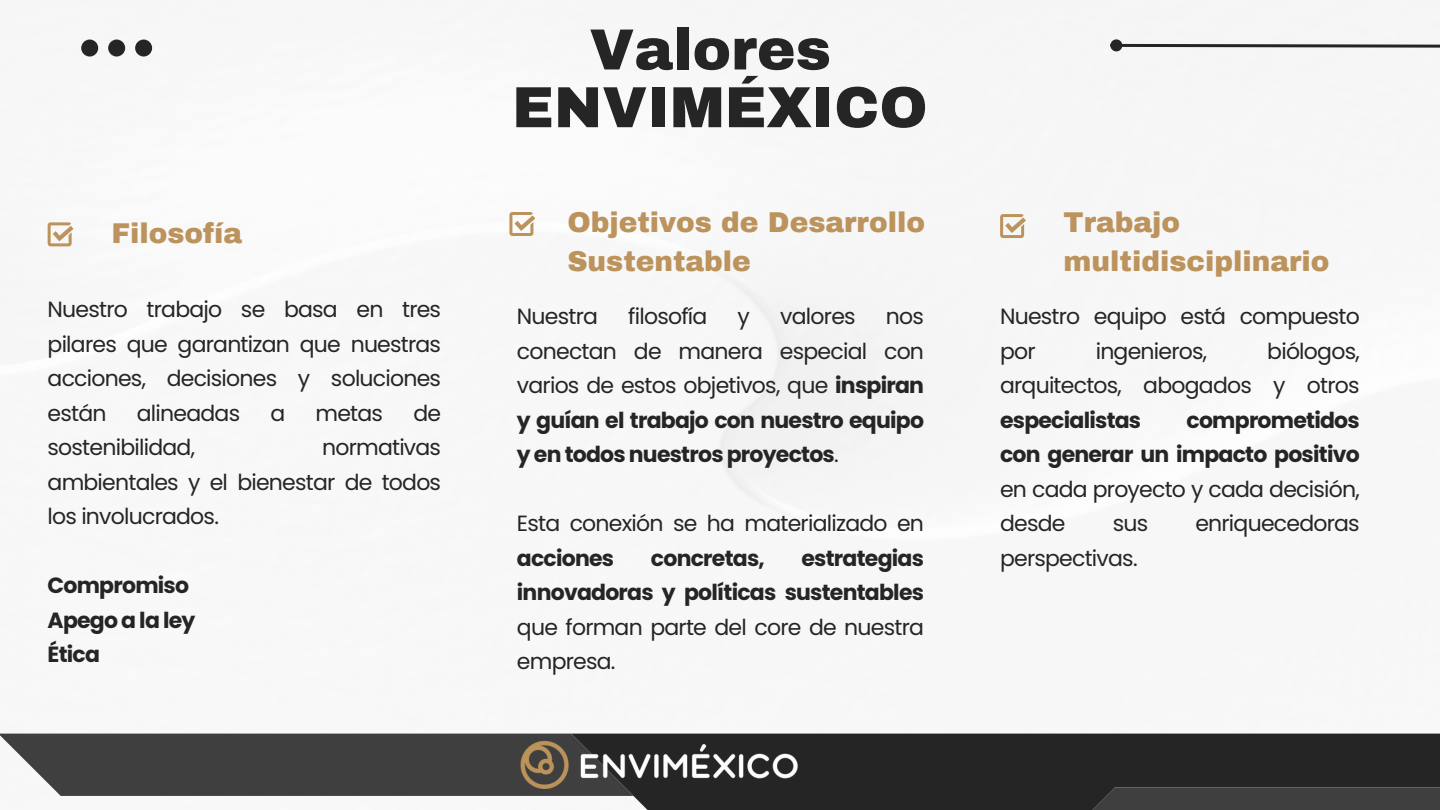
<style>
.page{position:relative;width:1440px;height:810px;background:#fff}
.page>*{position:absolute;margin:0;border:0;box-sizing:border-box;transform-origin:0 0}
.t1{font:900 58px/57.8px "Archivo";color:#252525;text-align:center}
.t2{font:900 28px/39px "Archivo";color:#bc935c}
.t3{font:22px/34.5px "Poppins";letter-spacing:-.035em;color:#252525;text-align:justify}
.t4{font:700 22px/34.5px "Poppins";letter-spacing:-.035em;color:#252525;text-align:justify}
.s1{font-weight:400}
.s2{font-weight:700}
</style>
<div class="page">
<img style="left:0;top:0;width:1440px;height:734px">
<svg style="left:48px;top:222px;width:26px;height:24px"></svg>
<svg style="left:509px;top:212px;width:26px;height:24px"></svg>
<svg style="left:1000px;top:214px;width:26px;height:24px"></svg>
<div style="left:633px;top:734px;width:807px;height:76px;background:#252525"></div>
<svg style="left:1016px;top:788px;width:424px;height:22px"></svg>
<svg style="left:0;top:734px;width:633px;height:62px"></svg>
<svg style="left:81px;top:40px;width:71px;height:17px"></svg>
<img style="left:520px;top:740px;width:279px;height:49px">
<svg style="left:1120px;top:42px;width:320px;height:8px"></svg>
<div style="left:1112px;top:41px;width:9px;height:9px;background:#252525;border-radius:50%"></div>
<div style="left:1110px;top:39px;width:12px;height:12px;border:3px solid #252525;border-radius:50%"></div>
<p class="t1" style="left:512px;top:21px;width:417px">Valores<br>ENVIMÉXICO</p>
<p class="t2" style="left:111px;top:215px;width:132px">Filosofía</p>
<h3 class="t2" style="left:567px;top:203px;width:359px">Objetivos de Desarrollo<br>Sustentable</h3>
<p class="t2" style="left:1064px;top:203px;width:267px">Trabajo multidisciplinario</p>
<p class="t3" style="left:48px;top:292px;width:395px">Nuestro trabajo se basa en tres pilares que garantizan que nuestras acciones, decisiones y soluciones están</p>
<p class="t3" style="left:137px;top:396px;width:105px">alineadas</p>
<p class="t3" style="left:270px;top:396px;width:16px">a</p>
<p class="t3" style="left:316px;top:396px;width:69px">metas</p>
<p class="t3" style="left:413px;top:396px;width:29px">de</p>
<p class="t3" style="left:48px;top:430px;width:149px">sostenibilidad,</p>
<p class="t3" style="left:48px;top:430px;width:395px;text-indent:274px">normativas ambientales y el bienestar de todos los involucrados.</p>
<h1 class="t4" style="left:48px;top:568px;width:149px;text-align:left">Compromiso<br>Apego a la ley<br>Ética</h1>
<p class="t3" style="left:517px;top:299px;width:83px">Nuestra</p>
<p class="t3" style="left:628px;top:299px;width:81px">filosofía</p>
<p class="t3" style="left:738px;top:299px;width:14px">y</p>
<p class="t3" style="left:780px;top:299px;width:77px">valores</p>
<p class="t4" style="left:517px;top:299px;width:409px;text-indent:369px"><span class="s1">nos conectan de manera especial con varios de estos objetivos, que</span> inspiran y guían el trabajo con nuestro equipo y en todos nuestros proyectos<span class="s1">.</span></p>
<p class="t3" style="left:517px;top:506px;width:409px">Esta conexión se ha materializado en <span class="s2">acciones</span></p>
<p class="t4" style="left:517px;top:541px;width:409px;text-indent:285px">estrategias innovadoras y políticas sustentables <span class="s1">que forman parte del core de nuestra empresa.</span></p>
<p class="t4" style="left:651px;top:541px;width:115px">concretas,</p>
<h2 class="t3" style="left:1000px;top:299px;width:361px">Nuestro equipo está compuesto por</h2>
<h2 class="t3" style="left:1000px;top:334px;width:361px;text-indent:267px">biólogos, arquitectos, abogados y otros <span class="s2">especialistas</span></h2>
<h2 class="t3" style="left:1096px;top:334px;width:113px">ingenieros,</h2>
<h2 class="t4" style="left:1000px;top:403px;width:361px;text-indent:186px">comprometidos con generar un impacto positivo <span class="s1">en cada proyecto y cada decisión, desde</span></h2>
<h2 class="t3" style="left:1113px;top:506px;width:37px">sus</h2>
<h2 class="t3" style="left:1195px;top:506px;width:166px">enriquecedoras</h2>
<h2 class="t3" style="left:1000px;top:541px;width:139px">perspectivas.</h2>
</div>
